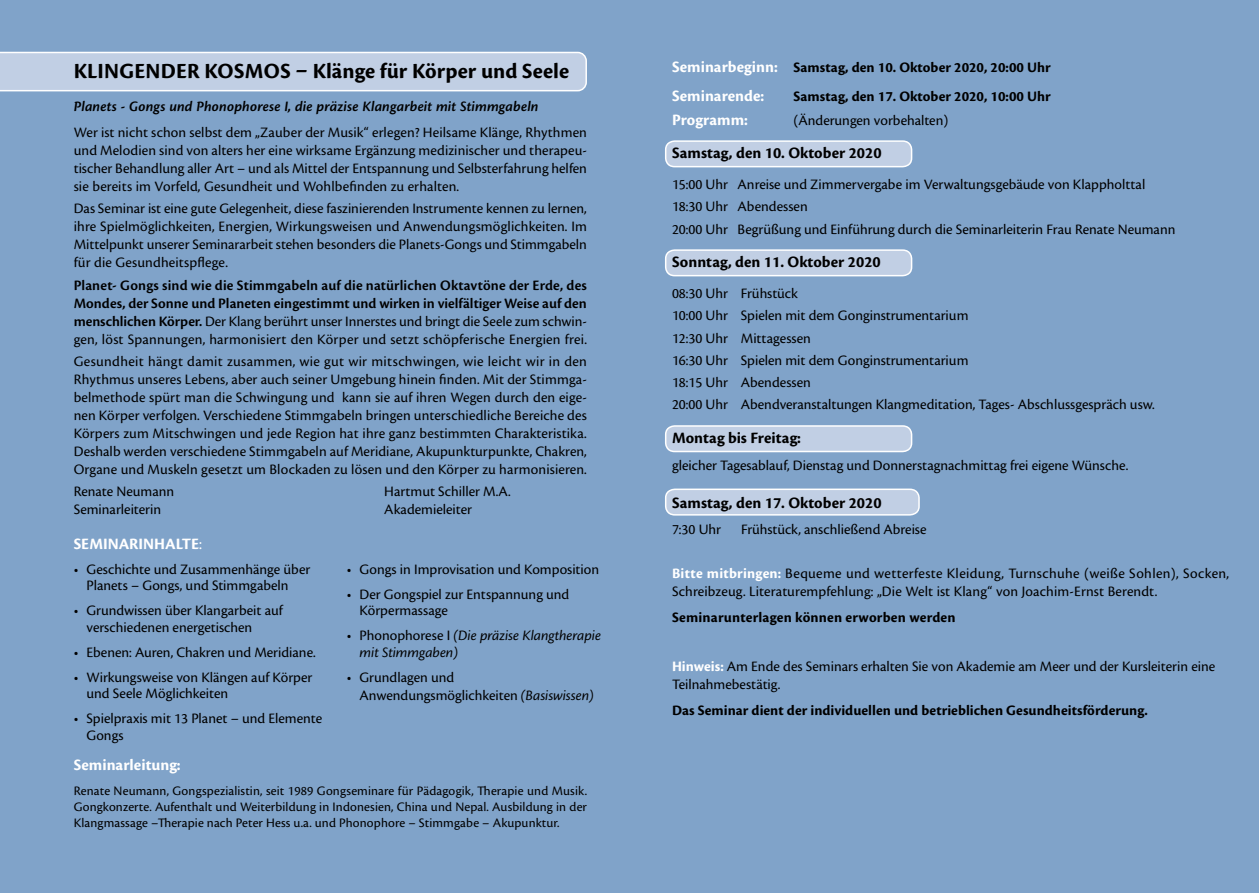
<style>
.page{position:relative;width:1259px;height:893px;background:#80a3c9}
.page>*{position:absolute;margin:0;border:0;box-sizing:border-box;transform-origin:0 0}
.t1{font:700 22.5px "Cronos Pro";letter-spacing:.005em;color:#000}
.t2{font:700 16.5px "Cronos Pro";letter-spacing:.005em;color:#000}
.t3{font:700 16.5px "Cronos Pro";color:#fff}
.t4{font:15px/18px "Cronos Pro";color:#000}
.t5{font:600 15px/18px "Cronos Pro";color:#000;text-align:justify}
.t6{font:700 15px "Cronos Pro";letter-spacing:.005em;color:#000}
.t7{font:italic 600 15px "Cronos Pro";letter-spacing:.01em;color:#000}
.t8{font:italic 15px/16.5px "Cronos Pro";letter-spacing:-.005em;color:#000}
.t9{font:13.5px/16.2px "Cronos Pro";letter-spacing:.01em;color:#000;text-align:justify}
.s1{font-weight:400}
.s2{font-style:normal}
.s3{font-style:italic}
.s4{font-size:16.5px;color:#fff}
.s5{font-weight:700;color:#fff}
</style>
<div class="page">
<svg style="left:0;top:52px;width:587px;height:39px"></svg>
<div style="left:665px;top:141px;width:246px;height:26px;background:#c1cfe4;border-radius:9px"></div>
<div style="left:665px;top:140px;width:247px;height:27px;border:2px solid #fff;border-radius:9px"></div>
<div style="left:665px;top:250px;width:246px;height:26px;background:#c1cfe4;border-radius:9px"></div>
<div style="left:665px;top:249px;width:247px;height:27px;border:2px solid #fff;border-radius:9px"></div>
<div style="left:665px;top:426px;width:246px;height:25px;background:#c1cfe4;border-radius:9px"></div>
<div style="left:665px;top:425px;width:247px;height:27px;border:2px solid #fff;border-radius:9px"></div>
<div style="left:665px;top:489px;width:254px;height:26px;background:#c1cfe4;border-radius:9px"></div>
<div style="left:665px;top:489px;width:254px;height:27px;border:2px solid #fff;border-radius:9px"></div>
<h1 class="t1" style="left:74px;top:58px;width:497px">KLINGENDER KOSMOS – Klänge für Körper und Seele</h1>
<p class="t7" style="left:74px;top:97px;width:466px">Planets - Gongs und Phonophorese I, die präzise Klangarbeit mit Stimmgabeln</p>
<p class="t4" style="left:74px;top:124px;width:515px;text-align:justify">Wer ist nicht schon selbst dem „Zauber der Musik“ erlegen? Heilsame Klänge, Rhythmen und Melodien sind von alters her eine wirksame Ergänzung medizinischer und therapeu&shy;tischer Behandlung aller Art – und als Mittel der Entspannung und Selbsterfahrung helfen sie bereits im Vorfeld, Gesundheit und Wohlbefinden zu erhalten.</p>
<p class="t4" style="left:74px;top:200px;width:515px;text-align:justify">Das Seminar ist eine gute Gelegenheit, diese faszinierenden Instrumente kennen zu lernen, ihre Spielmöglichkeiten, Energien, Wirkungsweisen und Anwendungsmöglichkeiten. Im Mittelpunkt unserer Seminararbeit stehen besonders die Planets-Gongs und Stimmgabeln für die Gesundheitspflege.</p>
<p class="t5" style="left:74px;top:276px;width:515px">Planet- Gongs sind wie die Stimmgabeln auf die natürlichen Oktavtöne der Erde, des Mondes, der Sonne und Planeten eingestimmt und wirken in vielfältiger Weise auf den menschlichen Körper. <span class="s1">Der Klang berührt unser Innerstes und bringt die Seele zum schwin&shy;gen, löst Spannungen, harmonisiert den Körper und setzt schöpferische Energien frei.</span></p>
<p class="t4" style="left:74px;top:352px;width:515px;text-align:justify">Gesundheit hängt damit zusammen, wie gut wir mitschwingen, wie leicht wir in den Rhythmus unseres Lebens, aber auch seiner Umgebung hinein finden. Mit der Stimmga&shy;belmethode spürt man die Schwingung und kann sie auf ihren Wegen durch den eige&shy;nen Körper verfolgen. Verschiedene Stimmgabeln bringen unterschiedliche Bereiche des Körpers zum Mitschwingen und jede Region hat ihre ganz bestimmten Charakteristika.<br>Deshalb werden verschiedene Stimmgabeln auf Meridiane, Akupunkturpunkte, Chakren, Organe und Muskeln gesetzt um Blockaden zu lösen und den Körper zu harmonisieren.</p>
<p class="t4" style="left:74px;top:483px;width:102px">Renate Neumann</p>
<p class="t4" style="left:384px;top:483px;width:128px">Hartmut Schiller M.A.</p>
<p class="t4" style="left:74px;top:501px;width:89px">Seminarleiterin</p>
<p class="t4" style="left:384px;top:501px;width:89px">Akademieleiter</p>
<p class="t3" style="left:74px;top:534px;width:130px">SEMINARINHALTE<span class="s1">:</span></p>
<p class="t4" style="left:74px;top:561px;width:238px;line-height:16.5px;text-align:center">• Geschichte und Zusammenhänge über<br>Planets – Gongs, und Stimmgabeln</p>
<p class="t4" style="left:86px;top:602px;width:198px;line-height:16.5px;text-indent:-13px">• Grundwissen über Klangarbeit auf verschiedenen energetischen</p>
<p class="t4" style="left:74px;top:643px;width:244px">• Ebenen: Auren, Chakren und Meridiane.</p>
<p class="t4" style="left:86px;top:669px;width:227px;line-height:16.5px;text-indent:-13px">• Wirkungsweise von Klängen auf Körper und Seele Möglichkeiten</p>
<p class="t4" style="left:86px;top:710px;width:237px;line-height:16.5px;text-indent:-13px">• Spielpraxis mit 13 Planet – und Elemente<br>Gongs</p>
<p class="t4" style="left:347px;top:560px;width:254px">• Gongs in Improvisation und Komposition</p>
<p class="t4" style="left:359px;top:586px;width:211px;line-height:16.5px;text-indent:-13px">• Der Gongspiel zur Entspannung und<br>Körpermassage</p>
<p class="t8" style="left:359px;top:627px;width:243px;text-indent:-13px"><span class="s2">• Phonophorese I</span> (Die präzise Klangtherapie mit Stimmgaben)</p>
<p class="t4" style="left:359px;top:668px;width:236px;text-indent:-13px">• Grundlagen und<br>Anwendungsmöglichkeiten <span class="s3">(Basiswissen)</span></p>
<p class="t3" style="left:74px;top:755px;width:108px">Seminarleitung:</p>
<p class="t9" style="left:74px;top:782px;width:515px">Renate Neumann, Gongspezialistin, seit 1989 Gongseminare für Pädagogik, Therapie und Musik.<br>Gongkonzerte. Aufenthalt und Weiterbildung in Indonesien, China und Nepal. Ausbildung in der Klangmassage –Therapie nach Peter Hess u.a. und Phonophore – Stimmgabe – Akupunktur.</p>
<p class="t6" style="left:672px;top:59px;width:380px"><span class="s4">Seminarbeginn:</span> Samstag, den 10. Oktober 2020, 20:00 Uhr</p>
<p class="t3" style="left:672px;top:86px;width:94px">Seminarende:</p>
<p class="t6" style="left:793px;top:87px;width:259px">Samstag, den 17. Oktober 2020, 10:00 Uhr</p>
<p class="t3" style="left:672px;top:110px;width:77px">Programm:</p>
<p class="t4" style="left:793px;top:111px;width:156px">(Änderungen vorbehalten)</p>
<p class="t2" style="left:672px;top:144px;width:211px">Samstag, den 10. Oktober 2020</p>
<p class="t4" style="left:672px;top:173px;width:505px;line-height:22.2px">15:00 Uhr Anreise und Zimmervergabe im Verwaltungsgebäude von Klappholttal<br>18:30 Uhr Abendessen<br>20:00 Uhr Begrüßung und Einführung durch die Seminarleiterin Frau Renate Neumann</p>
<p class="t2" style="left:672px;top:253px;width:210px">Sonntag, den 11. Oktober 2020</p>
<p class="t4" style="left:672px;top:282px;width:484px;line-height:22.2px">08:30 Uhr Frühstück<br>10:00 Uhr Spielen mit dem Gonginstrumentarium<br>12:30 Uhr Mittagessen<br>16:30 Uhr Spielen mit dem Gonginstrumentarium<br>18:15 Uhr Abendessen<br>20:00 Uhr Abendveranstaltungen Klangmeditation, Tages- Abschlussgespräch usw.</p>
<p class="t2" style="left:672px;top:429px;width:130px">Montag bis Freitag:</p>
<p class="t4" style="left:672px;top:456px;width:458px">gleicher Tagesablauf, Dienstag und Donnerstagnachmittag frei eigene Wünsche.</p>
<p class="t2" style="left:672px;top:493px;width:211px">Samstag, den 17. Oktober 2020</p>
<p class="t4" style="left:672px;top:521px;width:51px">7:30 Uhr</p>
<p class="t4" style="left:741px;top:521px;width:187px">Frühstück, anschließend Abreise</p>
<p class="t4" style="left:672px;top:564px;width:559px"><span class="s5">Bitte mitbringen:</span> Bequeme und wetterfeste Kleidung, Turnschuhe (weiße Sohlen), Socken,<br>Schreibzeug. Literaturempfehlung: „Die Welt ist Klang“ von Joachim-Ernst Berendt.</p>
<p class="t6" style="left:672px;top:609px;width:285px">Seminarunterlagen können erworben werden</p>
<p class="t4" style="left:672px;top:657px;width:545px"><span class="s5">Hinweis:</span> Am Ende des Seminars erhalten Sie von Akademie am Meer und der Kursleiterin eine<br>Teilnahmebestätig.</p>
<p class="t6" style="left:672px;top:702px;width:477px">Das Seminar dient der individuellen und betrieblichen Gesundheitsförderung.</p>
</div>
